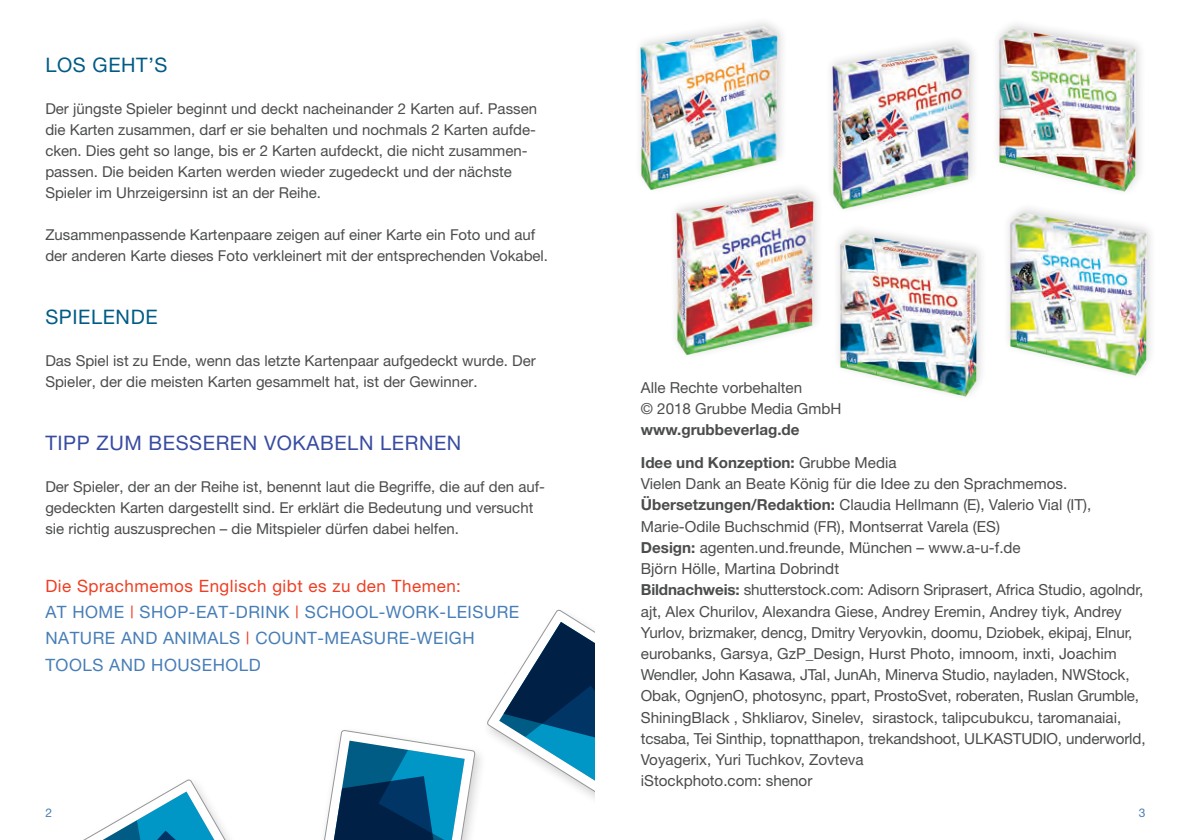
<style>
.page{position:relative;width:1191px;height:840px;background:#fff}
.page>*{position:absolute;margin:0;border:0;box-sizing:border-box;transform-origin:0 0}
.t1{font:20px "Helvetica Neue";letter-spacing:.03em;color:#384ba0}
.t2{font:20px "Helvetica Neue";letter-spacing:.03em;color:#005b85}
.t3{font:17px/26px "Helvetica Neue";letter-spacing:.03em;color:#477eb7}
.t4{font:15.2px/21.2px "Helvetica Neue";color:#4b4c4d}
.t5{font:700 15.2px/32.6px "Helvetica Neue";color:#4b4c4d}
.t6{font:15px/21px "Helvetica Neue";color:#4b4c4d}
.t7{font:12px "Helvetica Neue";color:#477eb7}
.s1{color:#ef3e22}
.s2{font-weight:400}
.s3{font-weight:700}
</style>
<div class="page">
<svg style="left:85px;top:779px;width:144px;height:60px"></svg>
<div style="left:315px;top:726px;width:172px;height:113px;background:#231f20;opacity:.2"></div>
<svg style="left:321px;top:729px;width:154px;height:110px"></svg>
<div style="left:481px;top:605px;width:202px;height:202px;background:#fff"></div>
<svg style="left:487px;top:609px;width:108px;height:185px"></svg>
<img style="left:640px;top:22px;width:142px;height:168px">
<img style="left:660px;top:181px;width:158px;height:175px">
<img style="left:838px;top:229px;width:144px;height:168px">
<img style="left:997px;top:24px;width:144px;height:168px">
<img style="left:1008px;top:208px;width:143px;height:168px">
<img style="left:816px;top:41px;width:158px;height:178px">
<h1 class="t2" style="left:45px;top:52px;width:124px">LOS GEHT’S</h1>
<p class="t6" style="left:45px;top:97px;width:493px">Der jüngste Spieler beginnt und deckt nacheinander 2 Karten auf. Passen die Karten zusammen, darf er sie behalten und nochmals 2 Karten aufde&shy;cken. Dies geht so lange, bis er 2 Karten aufdeckt, die nicht zusammen&shy;passen. Die beiden Karten werden wieder zugedeckt und der nächste Spieler im Uhrzeigersinn ist an der Reihe.</p>
<p class="t6" style="left:45px;top:223px;width:504px">Zusammenpassende Kartenpaare zeigen auf einer Karte ein Foto und auf der anderen Karte dieses Foto verkleinert mit der entsprechenden Vokabel.</p>
<h1 class="t2" style="left:45px;top:304px;width:114px">SPIELENDE</h1>
<p class="t6" style="left:45px;top:349px;width:492px">Das Spiel ist zu Ende, wenn das letzte Kartenpaar aufgedeckt wurde. Der<br>Spieler, der die meisten Karten gesammelt hat, ist der Gewinner.</p>
<h1 class="t1" style="left:45px;top:430px;width:417px">TIPP ZUM BESSEREN VOKABELN LERNEN</h1>
<p class="t6" style="left:45px;top:475px;width:501px">Der Spieler, der an der Reihe ist, benennt laut die Begriffe, die auf den auf&shy;gedeckten Karten dargestellt sind. Er erklärt die Bedeutung und versucht sie richtig auszusprechen – die Mitspieler dürfen dabei helfen.</p>
<p class="t3" style="left:45px;top:572px;width:475px"><span class="s1">Die Sprachmemos Englisch gibt es zu den Themen:<br></span>AT HOME <span class="s1">|</span> SHOP-EAT-DRINK <span class="s1">|</span> SCHOOL-WORK-LEISURE NATURE AND ANIMALS <span class="s1">|</span> COUNT-MEASURE-WEIGH TOOLS AND HOUSEHOLD</p>
<p class="t4" style="left:641px;top:376px;width:202px">Alle Rechte vorbehalten<br>© 2018 Grubbe Media GmbH</p>
<p class="t5" style="left:641px;top:413px;width:257px">www.grubbeverlag.de<br>Idee und Konzeption: <span class="s2">Grubbe Media</span></p>
<p class="t4" style="left:641px;top:472px;width:506px">Vielen Dank an Beate König für die Idee zu den Sprachmemos.<br><span class="s3">Übersetzungen/Redaktion:</span> Claudia Hellmann (E), Valerio Vial (IT), Marie-Odile Buchschmid (FR), Montserrat Varela (ES)<br><span class="s3">Design:</span> agenten.und.freunde, München – www.a-u-f.de<br>Björn Hölle, Martina Dobrindt<br><span class="s3">Bildnachweis:</span> shutterstock.com: Adisorn Sriprasert, Africa Studio, agolndr, ajt, Alex Churilov, Alexandra Giese, Andrey Eremin, Andrey tiyk, Andrey Yurlov, brizmaker, dencg, Dmitry Veryovkin, doomu, Dziobek, ekipaj, Elnur, eurobanks, Garsya, GzP_Design, Hurst Photo, imnoom, inxti, Joachim Wendler, John Kasawa, JTaI, JunAh, Minerva Studio, nayladen, NWStock, Obak, OgnjenO, photosync, ppart, ProstoSvet, roberaten, Ruslan Grumble, ShiningBlack , Shkliarov, Sinelev, sirastock, talipcubukcu, taromanaiai, tcsaba, Tei Sinthip, topnatthapon, trekandshoot, ULKASTUDIO, underworld, Voyagerix, Yuri Tuchkov, Zovteva<br>iStockphoto.com: shenor</p>
<p class="t7" style="left:45px;top:804px;width:8px">2</p>
<p class="t7" style="left:1139px;top:804px;width:8px">3</p>
</div>
